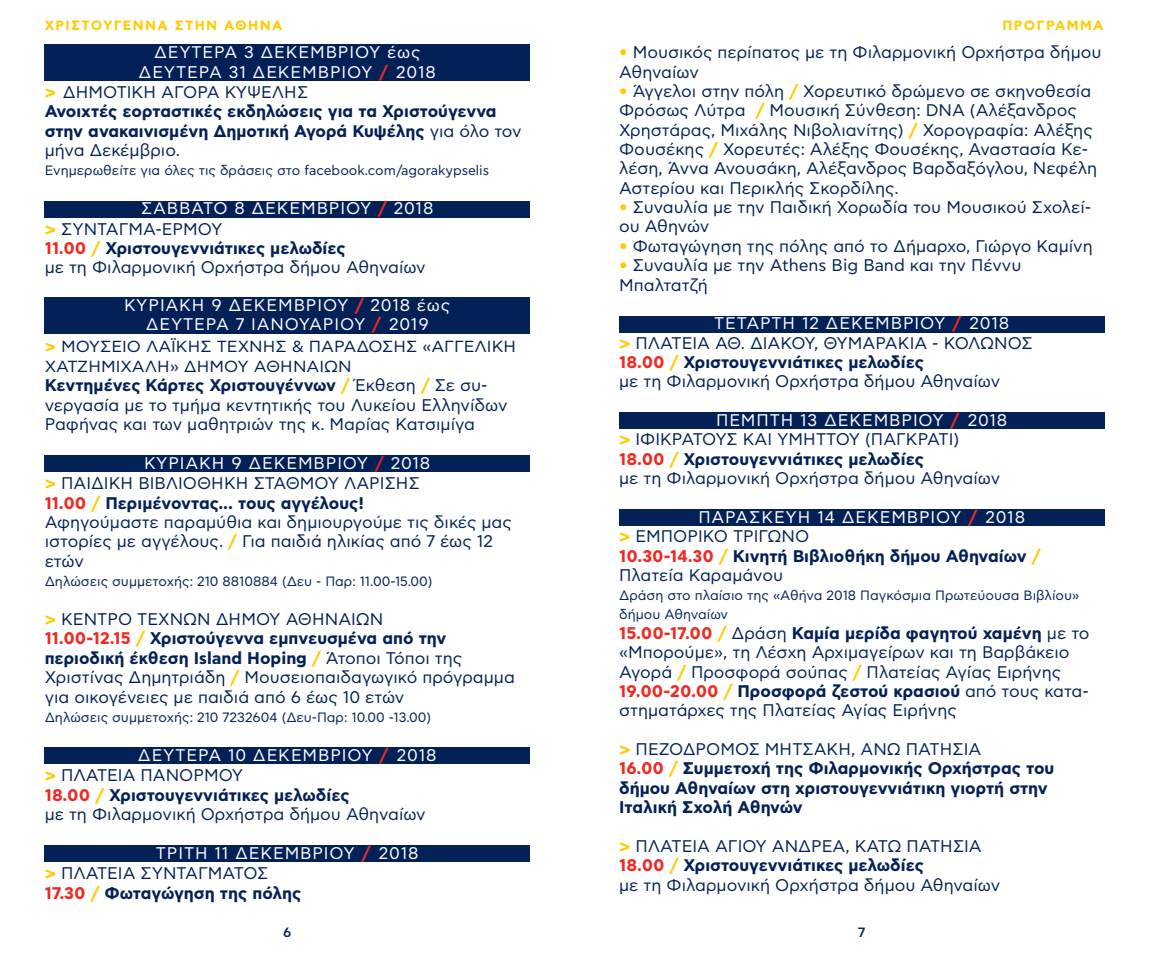
<style>
.page{position:relative;width:1149px;height:957px;background:#fff}
.page>*{position:absolute;margin:0;border:0;box-sizing:border-box;transform-origin:0 0}
.t1{font:16.88px/19.3px "CF Asty Std";color:#042157}
.t2{font:700 16.88px/19.3px "CF Asty Std";color:#042157}
.t3{font:16.88px/19.3px "CF Asty Std";letter-spacing:.05em;color:#fff;text-align:center}
.t4{font:16.88px/19.8px "CF Asty Std";letter-spacing:.02em;color:#fff}
.t5{font:15.97px/20.2px "CF Asty Std";color:#042157;scale:1.05 1}
.t6{font:13.5px/19.3px "CF Asty Std";color:#042157}
.t7{font:700 13.5px "CF Asty Std";letter-spacing:.1em;color:#ffcb05}
.t8{font:500 13.5px "CF Asty Std";color:#042157}
.s1{font-weight:700;color:#ee2a24}
.s2{font-weight:700;color:#ffcb05}
.s3{font-weight:400}
.s4{color:#fff}
.s5{font-weight:700}
.s6{font-weight:700;color:#d2232a}
.s7{color:#042157}
.s8{font-weight:700;color:#042157}
.s9{color:#ffcb05}
.s10{color:#ee2a24}
</style>
<div class="page">
<div style="left:45px;top:300px;width:484px;height:34px;background:#042157"></div>
<div style="left:45px;top:45px;width:484px;height:36px;background:#042157"></div>
<div style="left:45px;top:201px;width:484px;height:17px;background:#042157"></div>
<div style="left:45px;top:297px;width:484px;height:17px;background:#042157"></div>
<div style="left:45px;top:455px;width:484px;height:17px;background:#042157"></div>
<div style="left:45px;top:747px;width:484px;height:17px;background:#042157"></div>
<div style="left:45px;top:845px;width:484px;height:17px;background:#042157"></div>
<div style="left:619px;top:316px;width:484px;height:16px;background:#042157"></div>
<div style="left:619px;top:412px;width:484px;height:17px;background:#042157"></div>
<div style="left:619px;top:509px;width:484px;height:17px;background:#042157"></div>
<p class="t7" style="left:45px;top:17px;width:239px">ΧΡΙΣΤΟΥΓΕΝΝΑ ΣΤΗΝ ΑΘΗΝΑ</p>
<p class="t7" style="left:1002px;top:17px;width:102px">ΠΡΟΓΡΑΜΜΑ</p>
<p class="t3" style="left:154px;top:43px;width:268px">ΔΕΥΤΈΡΑ 3 ΔΕΚΕΜΒΡΊΟΥ έως</p>
<p class="t3" style="left:139px;top:63px;width:299px">ΔΕΥΤΈΡΑ 31 ΔΕΚΕΜΒΡΊΟΥ <span class="s1">/</span> 2018</p>
<p class="t1" style="left:45px;top:83px;width:265px"><span class="s2">&gt;</span> ΔΗΜΟΤΙ ΚΉ ΑΓΟΡΆ ΚΥΨΈΛΗΣ</p>
<p class="t2" style="left:45px;top:103px;width:453px">Ανοιχτές εορταστικές εκδηλώσεις για τα Χριστούγεννα</p>
<p class="t2" style="left:45px;top:122px;width:478px">στην ανακαινισμένη Δημοτική Αγορά Κυψέλης <span class="s3">για όλο τον</span></p>
<p class="t1" style="left:45px;top:141px;width:137px">μήνα Δεκέμβριο.</p>
<p class="t6" style="left:45px;top:162px;width:446px">Ενημερωθείτε για όλες τις δράσεις στο facebook.com/agorakypselis</p>
<p class="t1" style="left:45px;top:199px;width:390px;text-indent:96px"><span class="s4">ΣΆΒΒΑΤΟ 8 ΔΕΚΕΜΒΡΊΟΥ</span> <span class="s1">/</span> <span class="s4">2018 </span><span class="s2">&gt;</span> ΣΎΝΤΑΓΜΑ-ΕΡΜΟΎ<br><span class="s1">11.00</span> <span class="s2">/</span> <span class="s5">Χριστουγεννιάτικες μελωδίες<br></span>με τη Φιλαρμονική Ορχήστρα δήμου Αθηναίων</p>
<p class="t3" style="left:124px;top:296px;width:327px">ΚΥΡΙΑΚΗ 9 ΔΕΚΕΜΒΡΊΟΥ <span class="s1">/</span> 2018 έως<br>ΔΕΥΤΈΡΑ 7 ΙΑΝΟΥΑΡΙΟΥ <span class="s1">/</span> 2019</p>
<p class="t5" style="left:45px;top:336px;width:447px"><span class="s2">&gt;</span> ΜΟΥΣΕΊΟ ΛΑΪΚΉ Σ ΤΈΧΝΗΣ &amp; ΠΑΡΆΔΟΣΗΣ «AΓΓΕΛΙ ΚΉ<br>ΧΑΤΖΗΜΙΧΆΛΗ» ΔΉ ΜΟΥ ΑΘΗΝΑΊΩΝ</p>
<p class="t1" style="left:45px;top:376px;width:464px"><span class="s5">Κεντημένες Κάρτες Χριστουγέννων</span> <span class="s2">/</span> Έκθεση <span class="s2">/</span> Σε συ&shy;νεργασία με το τμήμα κεντητικής του Λυκείου Ελληνίδων<br>Ραφήνας και των μαθητριών της κ. Μαρίας Κατσιμίγα</p>
<p class="t1" style="left:45px;top:454px;width:468px;text-indent:99px"><span class="s4">ΚΥΡΙΑΚΉ 9 ΔΕΚΕΜΒΡΊΟΥ</span> <span class="s6">/</span> <span class="s4">2018<br></span><span class="s2">&gt;</span> ΠΑΙΔΙ ΚΉ ΒΙ ΒΛΙΟΘΉ ΚΗ ΣΤΑΘΜΟΎ ΛΑΡΊΣΗΣ<br><span class="s1">11.00</span> <span class="s2">/</span> <span class="s5">Περιμένοντας... τους αγγέλους!<br></span>Αφηγούμαστε παραμύθια και δημιουργούμε τις δικές μας ιστορίες με αγγέλους. <span class="s2">/</span> Για παιδιά ηλικίας από 7 έως 12 ετών</p>
<p class="t6" style="left:45px;top:572px;width:389px">Δηλώσεις συμμετοχής: 210 8810884 (Δευ - Παρ: 11.00-15.00)</p>
<p class="t1" style="left:45px;top:610px;width:471px"><span class="s2">&gt;</span> ΚΈΝΤΡΟ ΤΕΧΝΏΝ ΔΉ ΜΟΥ ΑΘΗΝΑΊΩΝ<br><span class="s1">11.00-12.15</span> <span class="s2">/</span> <span class="s5">Χριστούγεννα εμπνευσμένα από την περιοδική έκθεση Island Hoping</span> <span class="s2">/</span> Άτοποι Τόποι της Χριστίνας Δημητριάδη <span class="s2">/</span> Μουσειοπαιδαγωγικό πρόγραμμα για οικογένειες με παιδιά από 6 έως 10 ετών</p>
<p class="t6" style="left:45px;top:708px;width:388px">Δηλώσεις συμμετοχής: 210 7232604 (Δευ-Παρ: 10.00 -13.00)</p>
<p class="t1" style="left:45px;top:746px;width:393px;text-indent:93px"><span class="s4">ΔΕΥΤΈΡΑ 10 ΔΕΚΕΜΒΡΊΟΥ</span> <span class="s1">/</span> <span class="s4">2018 </span><span class="s2">&gt;</span> ΠΛΑΤΕΊΑ ΠΑΝΟΡΜΟΥ<br><span class="s1">18.00</span> <span class="s2">/</span> <span class="s5">Xριστουγεννιάτικες μελωδίες<br></span>με τη Φιλαρμονική Ορχήστρα δήμου Αθηναίων</p>
<p class="t4" style="left:45px;top:843px;width:375px;text-indent:111px">ΤΡΊΤΗ 11 ΔΕΚΕΜΒΡΊΟΥ <span class="s1">/</span> 2018 <span class="s2">&gt;</span> <span class="s7">ΠΛΑΤΕΊΑ ΣΥΝΤΆΓΜΑΤΟΣ<br></span><span class="s1">17.30</span> <span class="s2">/</span> <span class="s8">Φωταγώγηση της πόλης</span></p>
<p class="t1" style="left:619px;top:43px;width:483px"><span class="s2">•</span> Μουσικός περίπατος με τη Φιλαρμονική Ορχήστρα δήμου<br>Αθηναίων</p>
<p class="t1" style="left:619px;top:82px;width:479px"><span class="s2">•</span> Άγγελοι στην πόλη <span class="s2">/</span> Χορευτικό δρώμενο σε σκηνοθεσία Φρόσως Λύτρα <span class="s2">/</span> Μουσική Σύνθεση: DNA (Αλέξανδρος Χρηστάρας, Μιχάλης Νιβολιανίτης) <span class="s2">/</span> Χορογραφία: Αλέξης Φουσέκης <span class="s2">/</span> Χορευτές: Αλέξης Φουσέκης, Αναστασία Κε&shy;λέση, Άννα Ανουσάκη, Αλέξανδρος Βαρδαξόγλου, Νεφέλη Αστερίου και Περικλής Σκορδίλης.</p>
<p class="t1" style="left:619px;top:198px;width:473px"><span class="s2">•</span> Συναυλία με την Παιδική Χορωδία του Μουσικού Σχολεί&shy;ου Αθηνών</p>
<p class="t1" style="left:619px;top:237px;width:475px"><span class="s2">•</span> Φωταγώγηση της πόλης από το Δήμαρχο, Γιώργο Καμίνη</p>
<p class="t1" style="left:619px;top:256px;width:403px"><span class="s2">•</span> Συναυλία με την Athens Big Band και την Πέννυ<br>Μπαλτατζή</p>
<p class="t1" style="left:619px;top:314px;width:415px;text-indent:95px"><span class="s4">ΤΕΤΆΡΤΗ 12 ΔΕΚΕΜΒΡΊΟΥ</span> <span class="s1">/</span> <span class="s4">2018<br></span><span class="s2">&gt;</span> ΠΛΑΤΕΊΑ ΑΘ. ΔΙΑΚΟΥ, ΘΥΜΑΡΑΚΙΑ - ΚΟΛΩΝΌΣ <span class="s1">18.00</span> <span class="s2">/</span> <span class="s5">Xριστουγεννιάτικες μελωδίες<br></span>με τη Φιλαρμονική Ορχήστρα δήμου Αθηναίων</p>
<p class="t1" style="left:619px;top:411px;width:389px;text-indent:97px"><span class="s4">ΠΈΜΠΤΗ 13 ΔΕΚΕΜΒΡΊΟΥ</span> <span class="s1">/</span> <span class="s4">2018 </span><span class="s2">&gt;</span> ΙΦΙ ΚΡΑΤΟΥΣ ΚΑΙ ΥΜΗΤΤΟΥ (ΠΑΓΚΡΑΤΙ)<br><span class="s1">18.00</span> <span class="s2">/</span> <span class="s5">Xριστουγεννιάτικες μελωδίες<br></span>με τη Φιλαρμονική Ορχήστρα δήμου Αθηναίων</p>
<p class="t1" style="left:619px;top:508px;width:422px;text-indent:79px"><span class="s4">ΠΑΡΑΣΚΕΥΉ 14 ΔΕΚΕΜΒΡΊΟΥ</span> <span class="s1">/</span> <span class="s4">2018 </span><span class="s2">&gt;</span> ΕΜΠΟΡΙ ΚΌ ΤΡΊΓΩΝΟ<br><span class="s1">10.30-14.30</span> <span class="s2">/</span> <span class="s5">Κινητή Βιβλιοθήκη δήμου Αθηναίων</span> <span class="s2">/<br></span>Πλατεία Καραμάνου</p>
<p class="t6" style="left:619px;top:586px;width:461px">Δράση στο πλαίσιο της «Αθήνα 2018 Παγκόσμια Πρωτεύουσα Βιβλίου» δήμου Αθηναίων</p>
<p class="t1" style="left:619px;top:624px;width:471px"><span class="s1">15.00-17.00</span> <span class="s2">/</span> Δράση <span class="s5">Καμία μερίδα φαγητού χαμένη</span> με το «Μπορούμε», τη Λέσχη Αρχιμαγείρων και τη Βαρβάκειο Αγορά <span class="s2">/</span> Προσφορά σούπας <span class="s2">/</span> Πλατείας Αγίας Ειρήνης <span class="s1">19.00-20.00</span> <span class="s2">/</span> <span class="s5">Προσφορά ζεστού κρασιού</span> από τους κατα&shy;στηματάρχες της Πλατείας Αγίας Ειρήνης</p>
<p class="t2" style="left:619px;top:740px;width:436px"><span class="s9">&gt;</span> <span class="s3">ΠΕΖΌΔΡΟΜΟΣ ΜΗΤΣΆΚΗ, ΆΝΩ ΠΑΤΉ ΣΙΑ<br></span><span class="s10">16.00</span> <span class="s9">/</span> Συμμετοχή της Φιλαρμονικής Ορχήστρας του δήμου Αθηναίων στη χριστουγεννιάτικη γιορτή στην Ιταλική Σχολή Αθηνών</p>
<p class="t1" style="left:619px;top:837px;width:382px"><span class="s2">&gt;</span> ΠΛΑΤΕΊΑ ΑΓΊΟΥ ΑΝΔΡΈΑ, ΚΆΤΩ ΠΑΤΉ ΣΙΑ<br><span class="s1">18.00</span> <span class="s2">/</span> <span class="s5">Xριστουγεννιάτικες μελωδίες<br></span>με τη Φιλαρμονική Ορχήστρα δήμου Αθηναίων</p>
<p class="t8" style="left:283px;top:924px;width:10px">6</p>
<p class="t8" style="left:857px;top:924px;width:9px">7</p>
</div>
